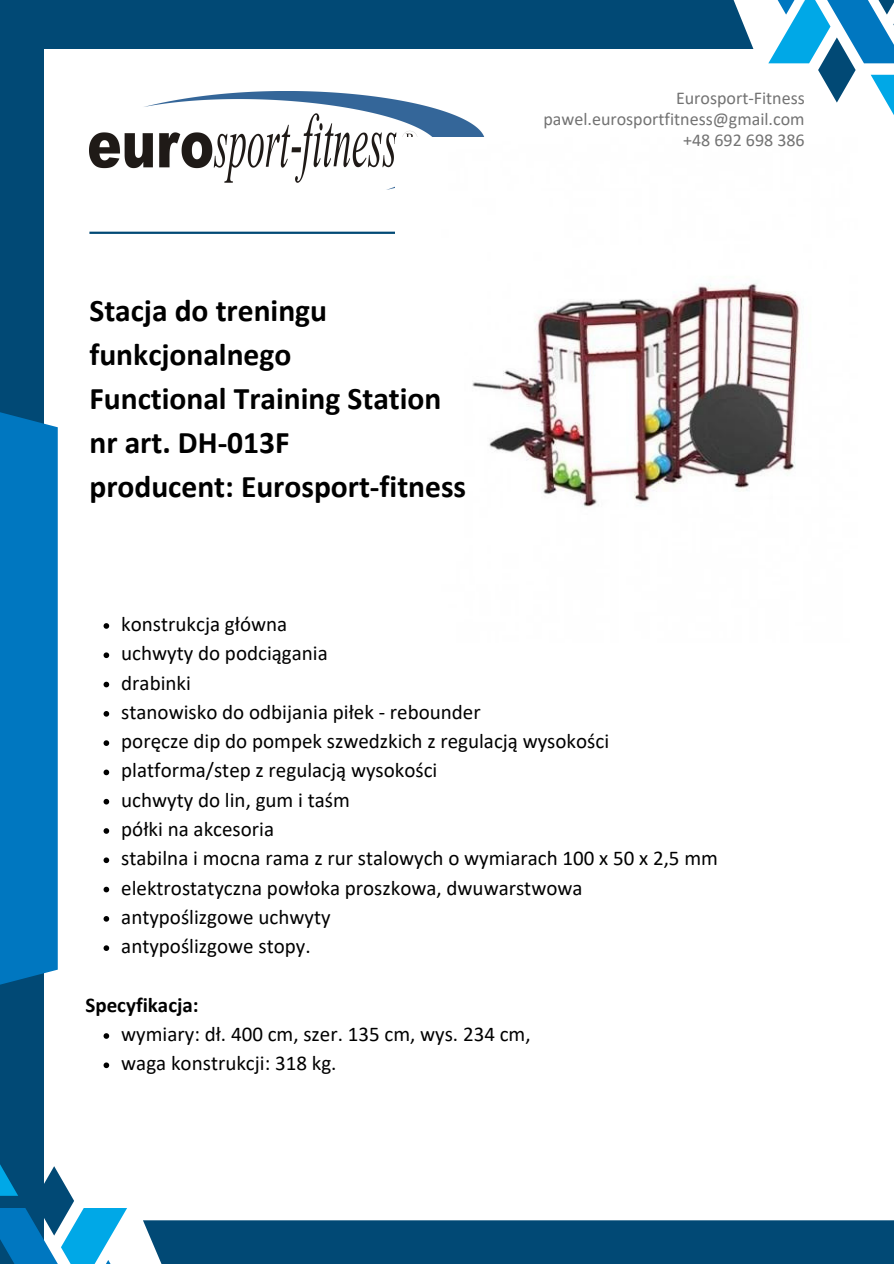
<style>
.page{position:relative;width:894px;height:1264px;background:#fff}
.page>*{position:absolute;margin:0;border:0;box-sizing:border-box;transform-origin:0 0}
.t1{font:700 31.5px/44px "Calibri";color:#000}
.t2{font:21px "Calibri";color:#000}
.t3{font:700 21px "Calibri";color:#000}
.t4{font:18px "Calibri";color:#737373}
</style>
<div class="page">
<svg style="left:768px;top:0;width:126px;height:115px"></svg>
<div style="left:0;top:40px;width:44px;height:1223px;background:#014975"></div>
<svg style="left:0;top:1164px;width:127px;height:99px"></svg>
<hr style="left:89px;top:232px;width:715px;height:2px;background:#014975">
<div style="left:0;top:0;width:753px;height:49px;background:#014975"></div>
<div style="left:143px;top:1220px;width:750px;height:43px;background:#014975"></div>
<div style="left:0;top:404px;width:58px;height:588px;background:#0077c0"></div>
<img style="left:89px;top:91px;width:396px;height:98px">
<img style="left:395px;top:138px;width:409px;height:369px">
<svg style="left:103px;top:623px;width:6px;height:5px"></svg>
<svg style="left:103px;top:652px;width:6px;height:6px"></svg>
<svg style="left:103px;top:681px;width:6px;height:6px"></svg>
<svg style="left:103px;top:711px;width:6px;height:5px"></svg>
<svg style="left:103px;top:740px;width:6px;height:6px"></svg>
<svg style="left:103px;top:769px;width:6px;height:6px"></svg>
<svg style="left:103px;top:798px;width:6px;height:6px"></svg>
<svg style="left:103px;top:828px;width:6px;height:5px"></svg>
<svg style="left:103px;top:857px;width:6px;height:6px"></svg>
<svg style="left:103px;top:886px;width:6px;height:6px"></svg>
<svg style="left:103px;top:916px;width:6px;height:5px"></svg>
<svg style="left:103px;top:945px;width:6px;height:5px"></svg>
<svg style="left:103px;top:1033px;width:6px;height:5px"></svg>
<svg style="left:103px;top:1062px;width:6px;height:6px"></svg>
<p class="t1" style="left:89px;top:291px;width:239px">Stacja do treningu funkcjonalnego</p>
<p class="t1" style="left:89px;top:379px;width:353px">Functional Training Station</p>
<p class="t1" style="left:89px;top:423px;width:202px">nr art. DH-013F</p>
<p class="t1" style="left:89px;top:467px;width:378px">producent: Eurosport-fitness</p>
<p class="t4" style="left:675px;top:91px;width:130px">Eurosport-Fitness</p>
<p class="t4" style="left:543px;top:111px;width:263px">pawel.eurosportfitness@gmail.com</p>
<p class="t4" style="left:683px;top:132px;width:123px">+48 692 698 386</p>
<p class="t2" style="left:121px;top:615px;width:167px">konstrukcja główna</p>
<p class="t2" style="left:121px;top:644px;width:208px">uchwyty do podciągania</p>
<p class="t2" style="left:121px;top:674px;width:71px">drabinki</p>
<p class="t2" style="left:121px;top:703px;width:361px">stanowisko do odbijania piłek - rebounder</p>
<p class="t2" style="left:121px;top:732px;width:489px">poręcze dip do pompek szwedzkich z regulacją wysokości</p>
<p class="t2" style="left:121px;top:761px;width:317px">platforma/step z regulacją wysokości</p>
<p class="t2" style="left:121px;top:791px;width:230px">uchwyty do lin, gum i taśm</p>
<p class="t2" style="left:121px;top:820px;width:154px">półki na akcesoria</p>
<p class="t2" style="left:121px;top:849px;width:598px">stabilna i mocna rama z rur stalowych o wymiarach 100 x 50 x 2,5 mm</p>
<p class="t2" style="left:121px;top:878px;width:462px">elektrostatyczna powłoka proszkowa, dwuwarstwowa</p>
<p class="t2" style="left:121px;top:908px;width:211px">antypoślizgowe uchwyty</p>
<p class="t2" style="left:121px;top:937px;width:191px">antypoślizgowe stopy.</p>
<p class="t3" style="left:85px;top:996px;width:115px">Specyfikacja:</p>
<p class="t2" style="left:121px;top:1025px;width:411px">wymiary: dł. 400 cm, szer. 135 cm, wys. 234 cm,</p>
<p class="t2" style="left:121px;top:1054px;width:217px">waga konstrukcji: 318 kg.</p>
</div>
